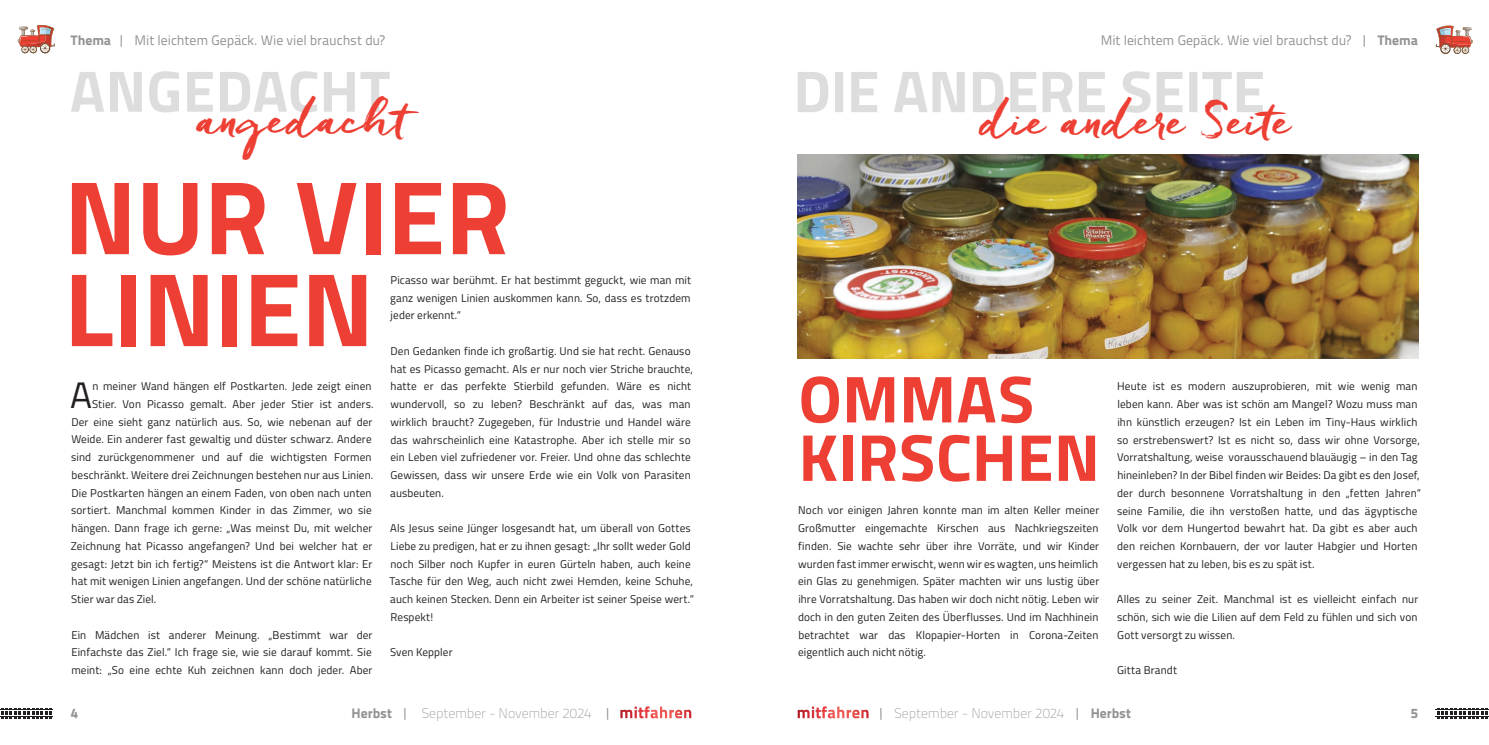
<style>
.page{position:relative;width:1489px;height:745px;background:#fff}
.page>*{position:absolute;margin:0;border:0;box-sizing:border-box;transform-origin:0 0}
.t1{font:700 104.62px/91.9px "Titillium";letter-spacing:-.005em;color:#ed3f34}
.t2{font:700 66.5px/58.4px "Titillium";letter-spacing:.005em;color:#ed3f34}
.t3{font:48px "Freeland";letter-spacing:.02em;color:#ed3f34}
.t4{font:36.88px "Titillium";color:#231f20}
.t5{font:13.75px "Titillium Text 25 L 400 wt";letter-spacing:-.005em;color:#929394}
.t6{font:13.75px "Titillium Text 25 L 1 wt";letter-spacing:-.01em;color:#929394}
.t7{font:13.75px "Titillium Text 25 L 999 wt";color:#929394}
.t8{font:11.25px/17.8px "Titillium";letter-spacing:.01em;color:#231f20;text-align:justify}
.s1{font-family:"Titillium Text 25 L 999 wt"}
.s2{font-family:"Titillium Text 25 L 400 wt"}
</style>
<div class="page">
<svg style="left:0;top:708px;width:52px;height:10px"></svg>
<hr style="left:22px;top:714px;width:31px;height:2px;background:#231f20">
<hr style="left:22px;top:715px;width:31px;height:1px;background:#fff">
<hr style="left:22px;top:709px;width:31px;height:1px;background:#fff">
<hr style="left:1435px;top:714px;width:31px;height:2px;background:#231f20">
<hr style="left:1435px;top:715px;width:31px;height:1px;background:#fff">
<svg style="left:1436px;top:708px;width:52px;height:10px"></svg>
<svg style="left:620px;top:706px;width:71px;height:12px"></svg>
<svg style="left:797px;top:706px;width:71px;height:12px"></svg>
<img style="left:797px;top:154px;width:620px;height:204px">
<svg style="left:71px;top:71px;width:319px;height:41px"></svg>
<svg style="left:18px;top:25px;width:37px;height:29px"></svg>
<svg style="left:1435px;top:25px;width:37px;height:29px"></svg>
<svg style="left:797px;top:71px;width:465px;height:42px"></svg>
<p class="t5" style="left:71px;top:30px;width:315px"><span class="s1">Thema</span> | Mit leichtem Gepäck. Wie viel brauchst du?</p>
<p class="t5" style="left:1100px;top:30px;width:319px">Mit leichtem Gepäck. Wie viel brauchst du? | <span class="s1">Thema</span></p>
<h3 class="t3" style="left:199px;top:88px;width:212px">angedacht</h3>
<h1 class="t1" style="left:64px;top:166px;width:447px">NUR VIER<br>LINIEN</h1>
<p class="t8" style="left:390px;top:270px;width:302px">Picasso war berühmt. Er hat bestimmt geguckt, wie man mit ganz wenigen Linien auskommen kann. So, dass es trotzdem jeder erkennt.“</p>
<p class="t8" style="left:390px;top:341px;width:304px;text-align:left">Den Gedanken finde ich großartig. Und sie hat recht. Genauso hat es Picasso gemacht. Als er nur noch vier Striche brauchte, hatte er das perfekte Stierbild gefunden. Wäre es nicht wundervoll, so zu leben? Beschränkt auf das, was man wirklich braucht? Zugegeben, für Industrie und Handel wäre das wahrscheinlich eine Katastrophe. Aber ich stelle mir so ein Leben viel zufriedener vor. Freier. Und ohne das schlechte Gewissen, dass wir unsere Erde wie ein Volk von Parasiten ausbeuten.</p>
<p class="t8" style="left:389px;top:518px;width:306px;text-align:left">Als Jesus seine Jünger losgesandt hat, um überall von Gottes Liebe zu predigen, hat er zu ihnen gesagt: „Ihr sollt weder Gold noch Silber noch Kupfer in euren Gürteln haben, auch keine Tasche für den Weg, auch nicht zwei Hemden, keine Schuhe, auch keinen Stecken. Denn ein Arbeiter ist seiner Speise wert.“ Respekt!</p>
<p class="t8" style="left:390px;top:642px;width:64px">Sven Keppler</p>
<h3 class="t4" style="left:70px;top:368px;width:23px">A</h3>
<p class="t8" style="left:92px;top:376px;width:280px">n meiner Wand hängen elf Postkarten. Jede zeigt einen</p>
<p class="t8" style="left:92px;top:394px;width:283px">Stier. Von Picasso gemalt. Aber jeder Stier ist anders.</p>
<p class="t8" style="left:71px;top:412px;width:302px">Der eine sieht ganz natürlich aus. So, wie nebenan auf der</p>
<p class="t8" style="left:71px;top:430px;width:302px">Weide. Ein anderer fast gewaltig und düster schwarz. Andere</p>
<p class="t8" style="left:71px;top:447px;width:302px">sind zurückgenommener und auf die wichtigsten Formen</p>
<p class="t8" style="left:72px;top:465px;width:303px">beschränkt. Weitere drei Zeichnungen bestehen nur aus Linien.</p>
<p class="t8" style="left:71px;top:483px;width:302px">Die Postkarten hängen an einem Faden, von oben nach unten</p>
<p class="t8" style="left:71px;top:500px;width:302px">sortiert. Manchmal kommen Kinder in das Zimmer, wo sie</p>
<p class="t8" style="left:72px;top:518px;width:302px">hängen. Dann frage ich gerne: „Was meinst Du, mit welcher</p>
<p class="t8" style="left:71px;top:536px;width:303px">Zeichnung hat Picasso angefangen? Und bei welcher hat er</p>
<p class="t8" style="left:71px;top:554px;width:303px">gesagt: Jetzt bin ich fertig?“ Meistens ist die Antwort klar: Er</p>
<p class="t8" style="left:72px;top:571px;width:301px">hat mit wenigen Linien angefangen. Und der schöne natürliche</p>
<p class="t8" style="left:71px;top:589px;width:87px">Stier war das Ziel.</p>
<p class="t8" style="left:71px;top:624px;width:302px">Ein Mädchen ist anderer Meinung. „Bestimmt war der Einfachste das Ziel.“ Ich frage sie, wie sie darauf kommt. Sie meint: „So eine echte Kuh zeichnen kann doch jeder. Aber</p>
<h3 class="t3" style="left:980px;top:89px;width:312px">die andere Seite</h3>
<h2 class="t2" style="left:798px;top:366px;width:293px">OMMAS<br>KIRSCHEN</h2>
<p class="t8" style="left:798px;top:501px;width:302px">Noch vor einigen Jahren konnte man im alten Keller meiner Großmutter eingemachte Kirschen aus Nachkriegszeiten finden. Sie wachte sehr über ihre Vorräte, und wir Kinder wurden fast immer erwischt, wenn wir es wagten, uns heimlich ein Glas zu genehmigen. Später machten wir uns lustig über ihre Vorratshaltung. Das haben wir doch nicht nötig. Leben wir doch in den guten Zeiten des Überflusses. Und im Nachhinein betrachtet war das Klopapier-Horten in Corona-Zeiten eigentlich auch nicht nötig.</p>
<p class="t8" style="left:1116px;top:377px;width:305px;text-align:left">Heute ist es modern auszuprobieren, mit wie wenig man leben kann. Aber was ist schön am Mangel? Wozu muss man ihn künstlich erzeugen? Ist ein Leben im Tiny-Haus wirklich so erstrebenswert? Ist es nicht so, dass wir ohne Vorsorge, Vorratshaltung, weise vorausschauend blauäugig – in den Tag hineinleben? In der Bibel finden wir Beides: Da gibt es den Josef, der durch besonnene Vorratshaltung in den „fetten Jahren“ seine Familie, die ihn verstoßen hatte, und das ägyptische Volk vor dem Hungertod bewahrt hat. Da gibt es aber auch den reichen Kornbauern, der vor lauter Habgier und Horten vergessen hat zu leben, bis es zu spät ist.</p>
<p class="t8" style="left:1116px;top:589px;width:303px">Alles zu seiner Zeit. Manchmal ist es vielleicht einfach nur schön, sich wie die Lilien auf dem Feld zu fühlen und sich von Gott versorgt zu wissen.</p>
<p class="t8" style="left:1117px;top:660px;width:61px">Gitta Brandt</p>
<p class="t7" style="left:71px;top:702px;width:9px">4</p>
<p class="t6" style="left:351px;top:703px;width:261px"><span class="s1">Herbst</span> <span class="s2">|</span> September - November 2024 <span class="s2">|</span></p>
<p class="t6" style="left:877px;top:703px;width:255px"><span class="s2">|</span> September - November 2024 <span class="s2">|</span> <span class="s1">Herbst</span></p>
<p class="t7" style="left:1410px;top:702px;width:9px">5</p>
</div>
